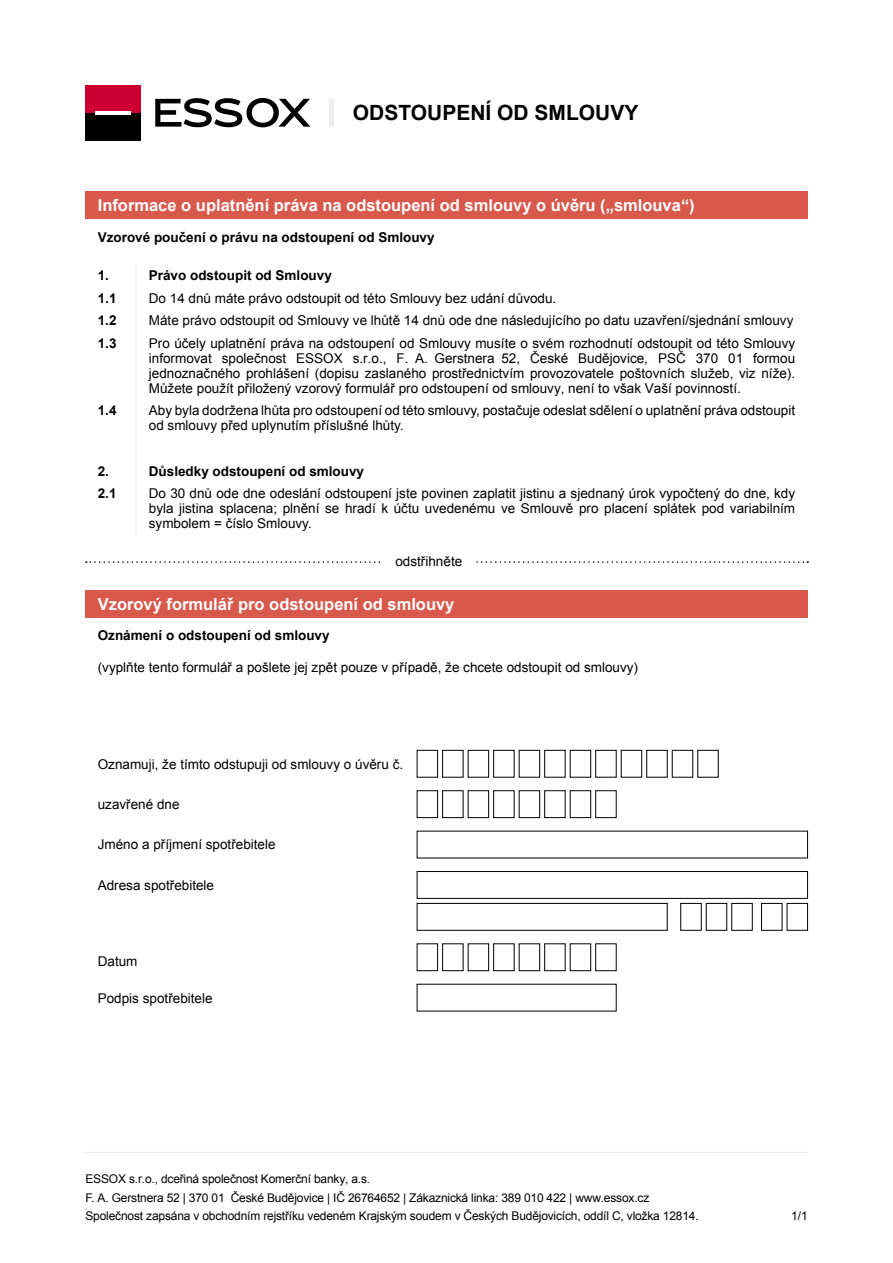
<style>
.page{position:relative;width:893px;height:1263px;background:#fff}
.page>*{position:absolute;margin:0;border:0;box-sizing:border-box;transform-origin:0 0}
.t1{font:700 21px "Arial";color:#000}
.t2{font:700 16.5px "Arial";color:#fff}
.t3{font:13.5px/15px "Arial";color:#000}
.t4{font:700 13.5px/22.6px "Arial";color:#000}
.t5{font:12px/18.6px "Arial";letter-spacing:-.015em;color:#000}
.s1{font-style:inherit}
</style>
<div class="page">
<hr style="left:85px;top:1152px;width:723px;height:1px;background:#ededed">
<div style="left:85px;top:191px;width:723px;height:28px;background:#d8584b"></div>
<svg style="left:136px;top:264px;width:1px;height:68px"></svg>
<hr style="left:136px;top:332px;width:1px;height:67px;background:#ededed">
<hr style="left:136px;top:399px;width:1px;height:38px;background:#ededed">
<svg style="left:136px;top:437px;width:1px;height:45px"></svg>
<hr style="left:136px;top:482px;width:1px;height:52px;background:#ededed">
<div style="left:417px;top:750px;width:21px;height:27px;border:1px solid #000"></div>
<div style="left:417px;top:790px;width:21px;height:28px;border:1px solid #000"></div>
<div style="left:442px;top:750px;width:21px;height:27px;border:1px solid #000"></div>
<div style="left:442px;top:790px;width:21px;height:28px;border:1px solid #000"></div>
<div style="left:468px;top:750px;width:21px;height:27px;border:1px solid #000"></div>
<div style="left:468px;top:790px;width:21px;height:28px;border:1px solid #000"></div>
<div style="left:493px;top:750px;width:21px;height:27px;border:1px solid #000"></div>
<div style="left:493px;top:790px;width:21px;height:28px;border:1px solid #000"></div>
<div style="left:680px;top:903px;width:22px;height:28px;border:1px solid #000"></div>
<div style="left:519px;top:750px;width:21px;height:27px;border:1px solid #000"></div>
<div style="left:519px;top:790px;width:21px;height:28px;border:1px solid #000"></div>
<div style="left:706px;top:903px;width:21px;height:28px;border:1px solid #000"></div>
<div style="left:544px;top:750px;width:22px;height:27px;border:1px solid #000"></div>
<div style="left:544px;top:790px;width:22px;height:28px;border:1px solid #000"></div>
<div style="left:731px;top:903px;width:22px;height:28px;border:1px solid #000"></div>
<div style="left:570px;top:750px;width:21px;height:27px;border:1px solid #000"></div>
<div style="left:570px;top:790px;width:21px;height:28px;border:1px solid #000"></div>
<div style="left:761px;top:903px;width:21px;height:28px;border:1px solid #000"></div>
<div style="left:595px;top:750px;width:22px;height:27px;border:1px solid #000"></div>
<div style="left:595px;top:790px;width:22px;height:28px;border:1px solid #000"></div>
<div style="left:417px;top:943px;width:21px;height:28px;border:1px solid #000"></div>
<div style="left:442px;top:943px;width:21px;height:28px;border:1px solid #000"></div>
<div style="left:468px;top:943px;width:21px;height:28px;border:1px solid #000"></div>
<div style="left:493px;top:943px;width:21px;height:28px;border:1px solid #000"></div>
<div style="left:519px;top:943px;width:21px;height:28px;border:1px solid #000"></div>
<div style="left:544px;top:943px;width:22px;height:28px;border:1px solid #000"></div>
<div style="left:570px;top:943px;width:21px;height:28px;border:1px solid #000"></div>
<div style="left:595px;top:943px;width:22px;height:28px;border:1px solid #000"></div>
<div style="left:787px;top:903px;width:21px;height:28px;border:1px solid #000"></div>
<div style="left:621px;top:750px;width:21px;height:27px;border:1px solid #000"></div>
<div style="left:646px;top:750px;width:22px;height:27px;border:1px solid #000"></div>
<div style="left:697px;top:750px;width:22px;height:27px;border:1px solid #000"></div>
<div style="left:417px;top:871px;width:391px;height:28px;border:1px solid #000"></div>
<div style="left:417px;top:903px;width:251px;height:28px;border:1px solid #000"></div>
<svg style="left:86px;top:561px;width:722px;height:2px"></svg>
<div style="left:383px;top:556px;width:92px;height:10px;background:#fff"></div>
<div style="left:85px;top:590px;width:723px;height:27px;background:#d8584b"></div>
<svg style="left:155px;top:98px;width:155px;height:29px"></svg>
<div style="left:85px;top:85px;width:55px;height:28px;background:#c03"></div>
<div style="left:85px;top:113px;width:55px;height:27px;background:#000"></div>
<hr style="left:95px;top:111px;width:36px;height:3px;background:#fff">
<hr style="left:330px;top:99px;width:4px;height:27px;background:#ededed">
<h1 class="t1" style="left:353px;top:99px;width:287px">ODSTOUPENÍ OD SMLOUVY</h1>
<p class="t2" style="left:98px;top:194px;width:598px">Informace o uplatnění práva na odstoupení od smlouvy o úvěru („smlouva“)</p>
<p class="t4" style="left:98px;top:226px;width:338px">Vzorové poučení o právu na odstoupení od Smlouvy</p>
<p class="t4" style="left:98px;top:264px;width:20px">1.<br>1.1<br>1.2<br>1.3</p>
<p class="t4" style="left:149px;top:264px;width:185px">Právo odstoupit od Smlouvy</p>
<p class="t3" style="left:149px;top:287px;width:648px;line-height:22.6px">Do 14 dnů máte právo odstoupit od této Smlouvy bez udání důvodu.<br>Máte právo odstoupit od Smlouvy ve lhůtě 14 dnů ode dne následujícího po datu uzavření/sjednání smlouvy<br>Pro účely uplatnění práva na odstoupení od Smlouvy musíte o svém rozhodnutí odstoupit od této Smlouvy</p>
<p class="t3" style="left:149px;top:351px;width:648px;text-align:justify">informovat společnost ESSOX s.r.o., <span class="s1">F. A. Gerstnera 52</span>, České Budějovice, PSČ 370 <span class="s1">01</span> formou jednoznačného prohlášení (dopisu zaslaného prostřednictvím provozovatele poštovních služeb, viz níže).<br>Můžete použít přiložený vzorový formulář pro odstoupení od smlouvy, není to však Vaší povinností.</p>
<p class="t3" style="left:149px;top:403px;width:648px">Aby byla dodržena lhůta pro odstoupení od této smlouvy, postačuje odeslat sdělení o uplatnění práva odstoupit od smlouvy před uplynutím příslušné lhůty.</p>
<p class="t4" style="left:149px;top:460px;width:217px">Důsledky odstoupení od smlouvy</p>
<p class="t3" style="left:149px;top:486px;width:648px;text-align:justify">Do 30 dnů ode dne odeslání odstoupení jste povinen zaplatit jistinu a sjednaný úrok vypočtený do dne, kdy byla jistina splacena; plnění se hradí k účtu uvedenému ve Smlouvě pro placení splátek pod variabilním symbolem = číslo Smlouvy.</p>
<p class="t4" style="left:98px;top:400px;width:20px">1.4</p>
<p class="t4" style="left:98px;top:460px;width:20px">2.<br>2.1</p>
<p class="t3" style="left:395px;top:554px;width:68px">odstřihněte</p>
<p class="t2" style="left:98px;top:593px;width:358px">Vzorový formulář pro odstoupení od smlouvy</p>
<p class="t4" style="left:98px;top:624px;width:233px">Oznámení o odstoupení od smlouvy</p>
<p class="t3" style="left:98px;top:660px;width:542px">(vyplňte tento formulář a pošlete jej zpět pouze v případě, že chcete odstoupit od smlouvy)</p>
<p class="t3" style="left:98px;top:756px;width:307px">Oznamuji, že tímto odstupuji od smlouvy o úvěru č.</p>
<p class="t3" style="left:98px;top:797px;width:83px">uzavřené dne</p>
<p class="t3" style="left:98px;top:837px;width:179px">Jméno a příjmení spotřebitele</p>
<p class="t3" style="left:98px;top:878px;width:118px">Adresa spotřebitele</p>
<p class="t3" style="left:98px;top:954px;width:41px">Datum</p>
<p class="t3" style="left:98px;top:990px;width:116px">Podpis spotřebitele</p>
<p class="t5" style="left:85px;top:1169px;width:615px">ESSOX s.r.o., dceřiná společnost Komerční banky, a.s.<br>F. A. Gerstnera 52 | 370 <span class="s1">0</span>1 České Budějovice | IČ 26764652 | Zákaznická linka: 389 010 422 | www.essox.cz<br>Společnost zapsána v obchodním rejstříku vedeném Krajským soudem v Českých Budějovicích, oddíl C, vložka 12814.</p>
<p class="t5" style="left:791px;top:1207px;width:18px">1/1</p>
</div>
